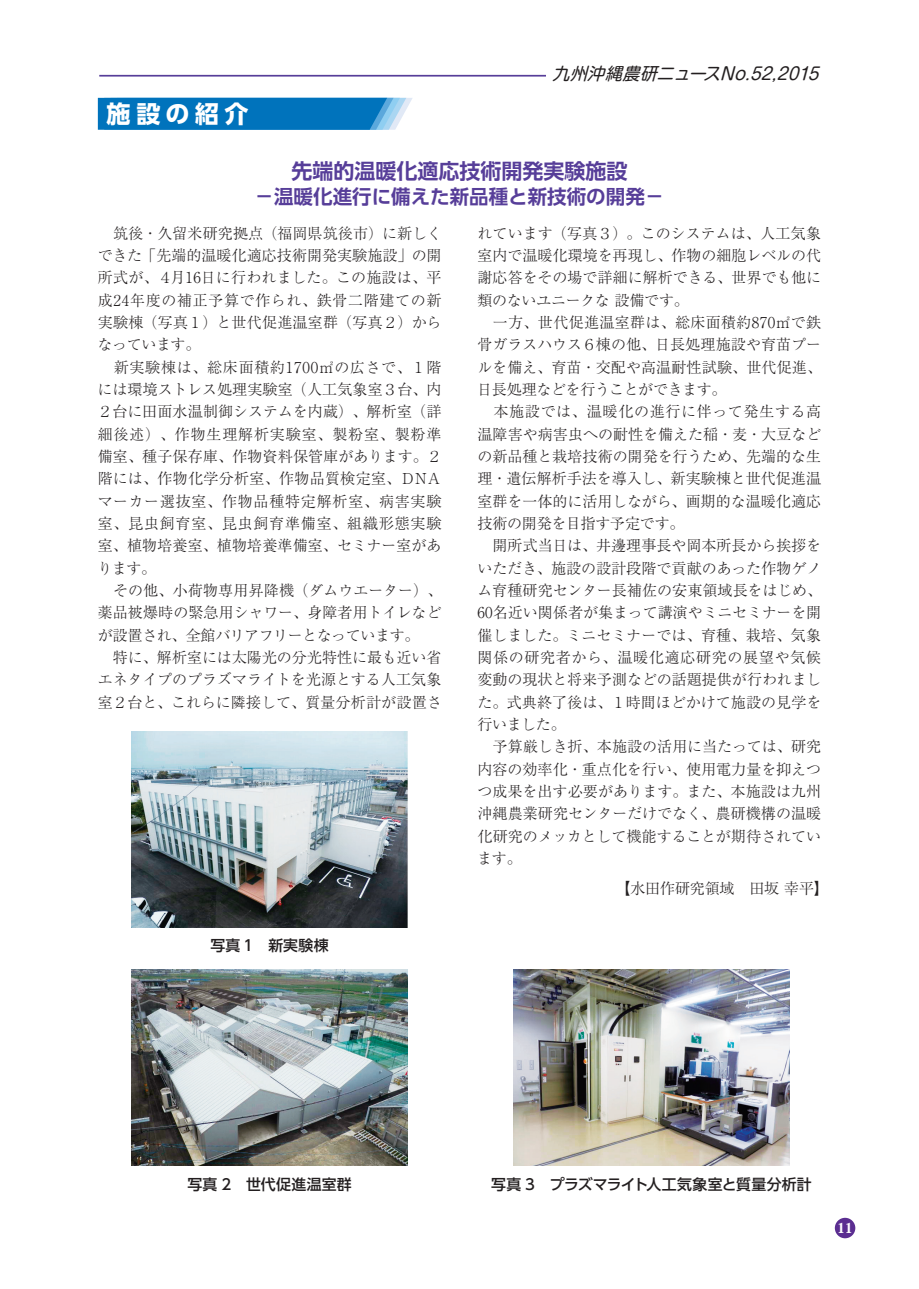
<style>
.page{position:relative;width:919px;height:1289px;background:#fff}
.page>*{position:absolute;margin:0;border:0;box-sizing:border-box;transform-origin:0 0}
.t1{font:700 24px "UD Shin Go Pro";letter-spacing:.23em;color:#fff}
.t2{font:700 21px "UD Shin Go Pro De";color:#573e99}
.t3{font:700 19.5px "UD Shin Go Pro De";color:#573e99}
.t4{font:italic 16.95px "Shin M Go Pr 6 N";color:#231f20}
.t5{font:300 15px/22.4px "Ryumin Pr 6";letter-spacing:.005em;color:#231f20}
.t6{font:500 14.85px "UD Shin Go Pro";letter-spacing:.015em;color:#231f20}
.t7{font:800 13.8px "Koz Min Pro";color:#fff}
</style>
<div class="page">
<hr style="left:99px;top:75px;width:447px;height:2px;background:#573e99">
<svg style="left:98px;top:98px;width:314px;height:32px;background:#137ec1"></svg>
<img style="left:131px;top:731px;width:276px;height:196px">
<img style="left:131px;top:969px;width:277px;height:196px">
<img style="left:513px;top:969px;width:276px;height:196px">
<div style="left:834px;top:1217px;width:21px;height:21px;background:#5b2e91;border-radius:50%"></div>
<h1 class="t1" style="left:106px;top:94px;width:144px">施設の紹介</h1>
<p class="t4" style="left:552px;top:60px;width:274px">九州沖縄農研ニュースNo.52,2015</p>
<h2 class="t2" style="left:291px;top:153px;width:338px">先端的温暖化適応技術開発実験施設</h2>
<h3 class="t3" style="left:254px;top:180px;width:405px">－温暖化進行に備えた新品種と新技術の開発－</h3>
<p class="t5" style="left:97px;top:221px;width:346px">　筑後・久留米研究拠点（福岡県筑後市）に新しくできた「先端的温暖化適応技術開発実験施設」の開所式が、４月16日に行われました。この施設は、平成24年度の補正予算で作られ、鉄骨二階建ての新実験棟（写真１）と世代促進温室群（写真２）からなっています。<br>　新実験棟は、総床面積約1700㎡の広さで、１階には環境ストレス処理実験室（人工気象室３台、内<br>２台に田面水温制御システムを内蔵）、解析室（詳細後述）、作物生理解析実験室、製粉室、製粉準備室、種子保存庫、作物資料保管庫があります。２階には、作物化学分析室、作物品質検定室、ＤＮＡマーカー選抜室、作物品種特定解析室、病害実験室、昆虫飼育室、昆虫飼育準備室、組織形態実験室、植物培養室、植物培養準備室、セミナー室があります。<br>　その他、小荷物専用昇降機（ダムウエーター）、薬品被爆時の緊急用シャワー、身障者用トイレなどが設置され、全館バリアフリーとなっています。<br>　特に、解析室には太陽光の分光特性に最も近い省エネタイプのプラズマライトを光源とする人工気象室２台と、これらに隣接して、質量分析計が設置さ</p>
<p class="t5" style="left:477px;top:221px;width:346px">れています（写真３）。このシステムは、人工気象室内で温暖化環境を再現し、作物の細胞レベルの代謝応答をその場で詳細に解析できる、世界でも他に類のないユニークな 設備です。<br>　一方、世代促進温室群は、総床面積約870㎡で鉄骨ガラスハウス６棟の他、日長処理施設や育苗プールを備え、育苗・交配や高温耐性試験、世代促進、日長処理などを行うことができます。<br>　本施設では、温暖化の進行に伴って発生する高温障害や病害虫への耐性を備えた稲・麦・大豆などの新品種と栽培技術の開発を行うため、先端的な生理・遺伝解析手法を導入し、新実験棟と世代促進温室群を一体的に活用しながら、画期的な温暖化適応技術の開発を目指す予定です。<br>　開所式当日は、井邊理事長や岡本所長から挨拶をいただき、施設の設計段階で貢献のあった作物ゲノム育種研究センター長補佐の安東領域長をはじめ、<br>60名近い関係者が集まって講演やミニセミナーを開催しました。ミニセミナーでは、育種、栽培、気象関係の研究者から、温暖化適応研究の展望や気候変動の現状と将来予測などの話題提供が行われました。式典終了後は、１時間ほどかけて施設の見学を行いました。<br>　予算厳しき折、本施設の活用に当たっては、研究内容の効率化・重点化を行い、使用電力量を抑えつつ成果を出す必要があります。また、本施設は九州沖縄農業研究センターだけでなく、農研機構の温暖化研究のメッカとして機能することが期待されています。</p>
<p class="t5" style="left:615px;top:876px;width:215px">【水田作研究領域　田坂 幸平】</p>
<p class="t6" style="left:210px;top:933px;width:120px">写真 1　新実験棟</p>
<p class="t6" style="left:187px;top:1171px;width:166px">写真 2　世代促進温室群</p>
<p class="t6" style="left:491px;top:1171px;width:322px">写真 3　プラズマライト人工気象室と質量分析計</p>
<p class="t7" style="left:836px;top:1217px;width:18px">11</p>
</div>
